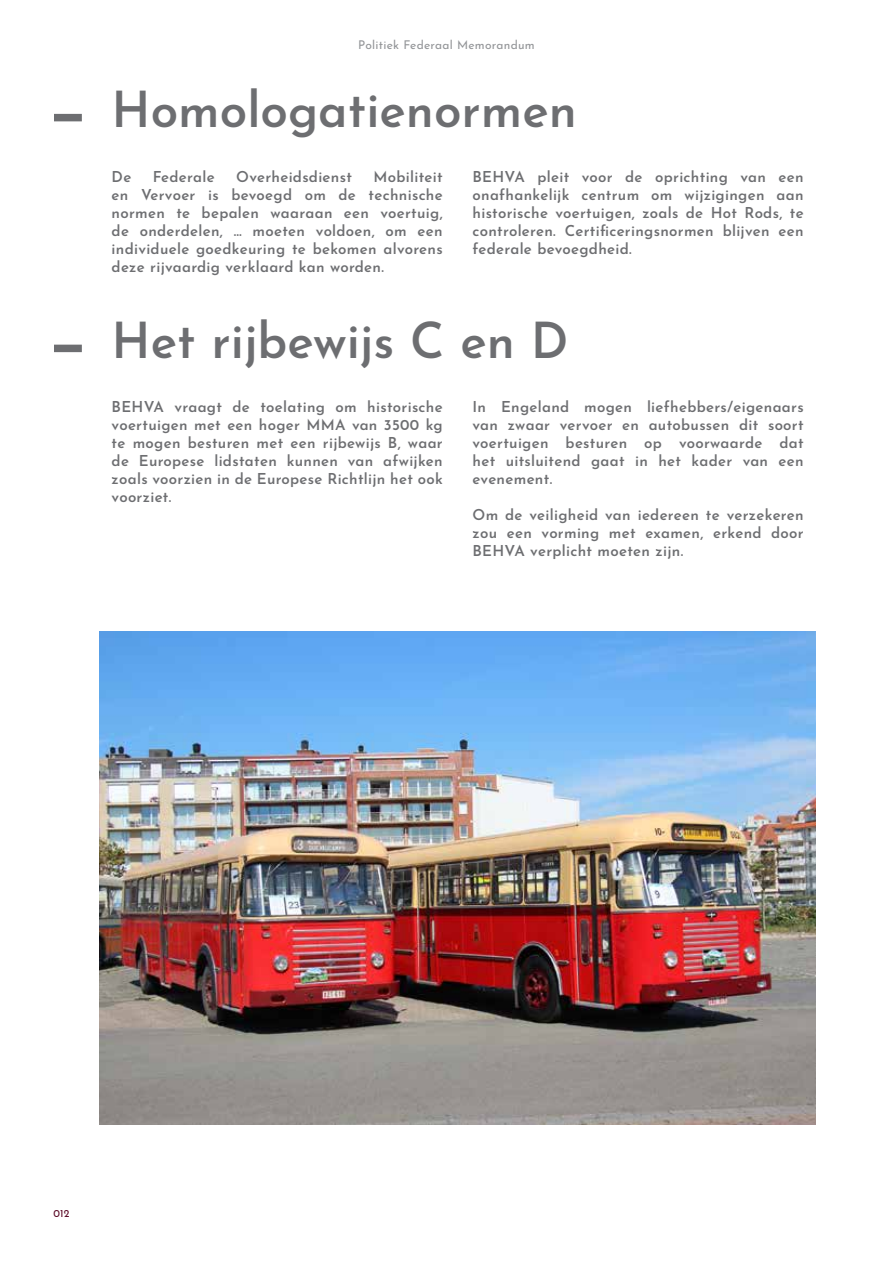
<style>
.page{position:relative;width:893px;height:1263px;background:#fff}
.page>*{position:absolute;margin:0;border:0;box-sizing:border-box;transform-origin:0 0}
.t1{font:600 49.5px "Josefin Sans";color:#6d6e71}
.t2{font:600 15px/18px "Josefin Sans";letter-spacing:.02em;color:#6d6e71;text-align:justify}
.t3{font:100 12px "Josefin Sans";letter-spacing:.02em;color:#939598}
.t4{font:100 10.5px "Josefin Sans";color:#5b0a27}
</style>
<div class="page">
<img style="left:99px;top:631px;width:717px;height:494px">
<div style="left:54px;top:114px;width:28px;height:7px;background:#6d6e71"></div>
<div style="left:54px;top:345px;width:28px;height:7px;background:#6d6e71"></div>
<p class="t3" style="left:358px;top:36px;width:178px">Politiek Federaal Memorandum</p>
<h1 class="t1" style="left:112px;top:68px;width:467px">Homologatienormen</h1>
<p class="t2" style="left:112px;top:165px;width:333px;text-indent:262px">Mobiliteit en Vervoer is bevoegd om de technische normen te bepalen waaraan een voertuig, de onderdelen, … moeten voldoen, om een individuele goedkeuring te bekomen alvorens deze rijvaardig verklaard kan worden.</p>
<p class="t2" style="left:472px;top:165px;width:333px">BEHVA pleit voor de oprichting van een onafhankelijk centrum om wijzigingen aan historische voertuigen, zoals de Hot Rods, te controleren. Certificeringsnormen blijven een federale bevoegdheid.</p>
<p class="t2" style="left:112px;top:165px;width:21px">De</p>
<p class="t2" style="left:153px;top:165px;width:63px">Federale</p>
<p class="t2" style="left:236px;top:165px;width:117px">Overheidsdienst</p>
<h1 class="t1" style="left:112px;top:299px;width:458px">Het rijbewijs C en D</h1>
<p class="t2" style="left:112px;top:396px;width:333px">BEHVA vraagt de toelating om historische voertuigen met een hoger MMA van 3500 kg te mogen besturen met een rijbewijs B, waar de Europese lidstaten kunnen van afwijken zoals voorzien in de Europese Richtlijn het ook voorziet.</p>
<p class="t2" style="left:472px;top:396px;width:333px">In Engeland mogen liefhebbers/eigenaars van zwaar vervoer en autobussen dit soort voertuigen besturen op voorwaarde dat het uitsluitend gaat in het kader van een evenement.</p>
<p class="t2" style="left:472px;top:504px;width:333px">Om de veiligheid van iedereen te verzekeren zou een vorming met examen, erkend door BEHVA verplicht moeten zijn.</p>
<p class="t4" style="left:54px;top:1205px;width:18px">012</p>
</div>
